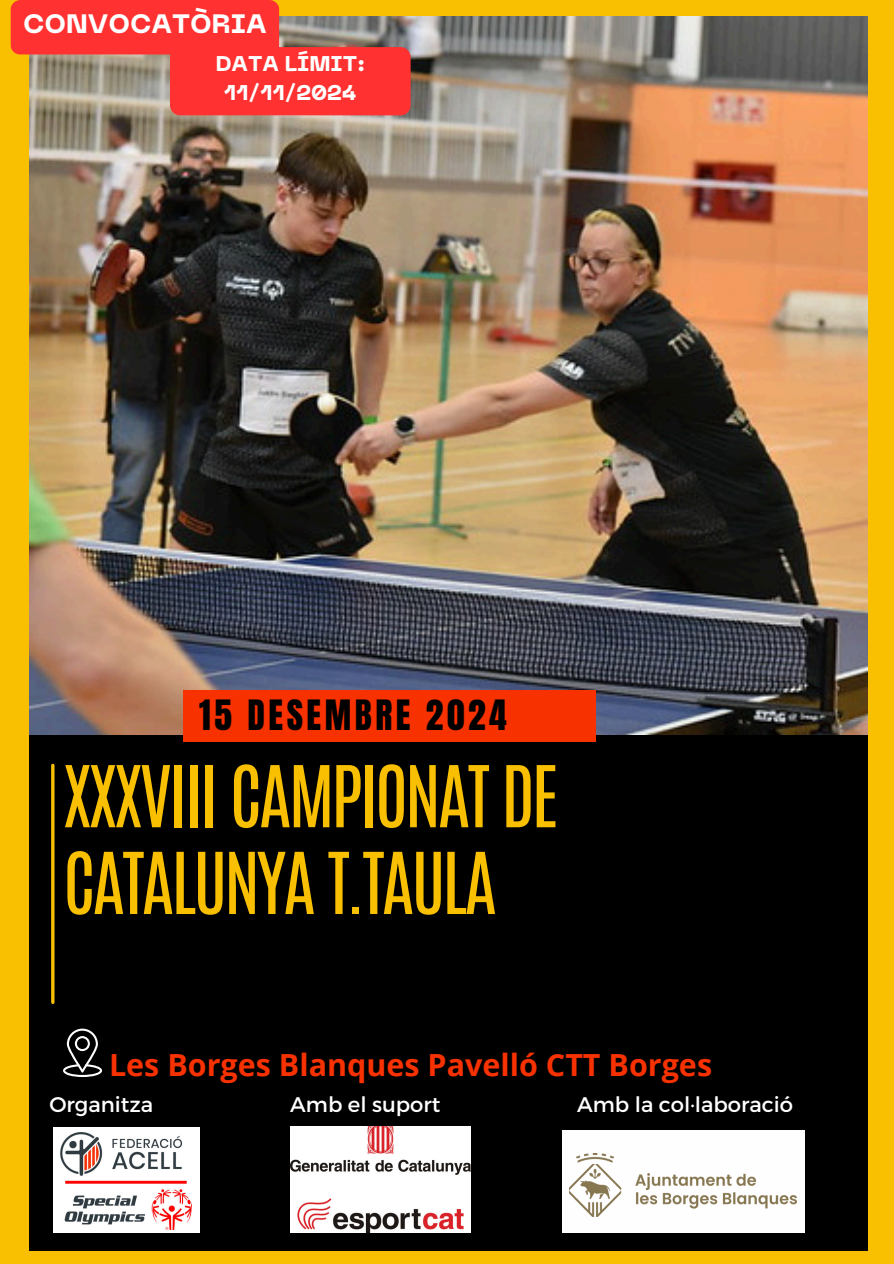
<style>
.page{position:relative;width:894px;height:1264px;background:#fff}
.page>*{position:absolute;margin:0;border:0;box-sizing:border-box;transform-origin:0 0}
.t1{font:72.3px/86.7px "Antonio";letter-spacing:-.045em;color:#f8c000}
.t2{font:35.55px "Anton";letter-spacing:.1em;color:#000}
.t3{font:700 30.45px "Open Sans";color:#f83100}
.t4{font:800 26.4px "PP Neue Machina";color:#fff}
.t5{font:21.15px "Montserrat";color:#fff}
.t6{font:800 21.15px/29.2px "PP Neue Machina";color:#fff;text-align:center}
</style>
<div class="page">
<div style="left:0;top:0;width:893px;height:1263px;background:#f8c000"></div>
<div style="left:29px;top:728px;width:838px;height:522px;background:#000"></div>
<hr style="left:51px;top:765px;width:3px;height:237px;background:#f8c000">
<img style="left:29px;top:17px;width:838px;height:717px">
<div style="left:183px;top:689px;width:412px;height:52px;background:#f83100"></div>
<img style="left:290px;top:1126px;width:180px;height:106px">
<svg style="left:63px;top:1028px;width:39px;height:48px"></svg>
<div style="left:53px;top:1126px;width:146px;height:106px;background:#fff"></div>
<img style="left:61px;top:1132px;width:130px;height:96px">
<div style="left:10px;top:0;width:269px;height:55px;background:#ff3131;border-radius:10px"></div>
<div style="left:170px;top:47px;width:240px;height:68px;background:#ff3131;border-radius:10px"></div>
<div style="left:561px;top:1130px;width:243px;height:102px;background:#fefefe"></div>
<img style="left:569px;top:1153px;width:227px;height:62px">
<h5 class="t4" style="left:23px;top:13px;width:245px">CONVOCATÒRIA</h5>
<h2 class="t6" style="left:215px;top:51px;width:151px">DATA LÍMIT:<br>11/11/2024</h2>
<p class="t2" style="left:199px;top:689px;width:309px">15 DESEMBRE 2024</p>
<h1 class="t1" style="left:63px;top:753px;width:497px">XXXVIII CAMPIONAT DE<br>CATALUNYA T.TAULA</h1>
<p class="t3" style="left:109px;top:1043px;width:604px">Les Borges Blanques Pavelló CTT Borges</p>
<h3 class="t5" style="left:49px;top:1090px;width:105px">Organitza</h3>
<p class="t5" style="left:290px;top:1090px;width:152px">Amb el suport</p>
<p class="t5" style="left:577px;top:1090px;width:217px">Amb la col·laboració</p>
</div>
